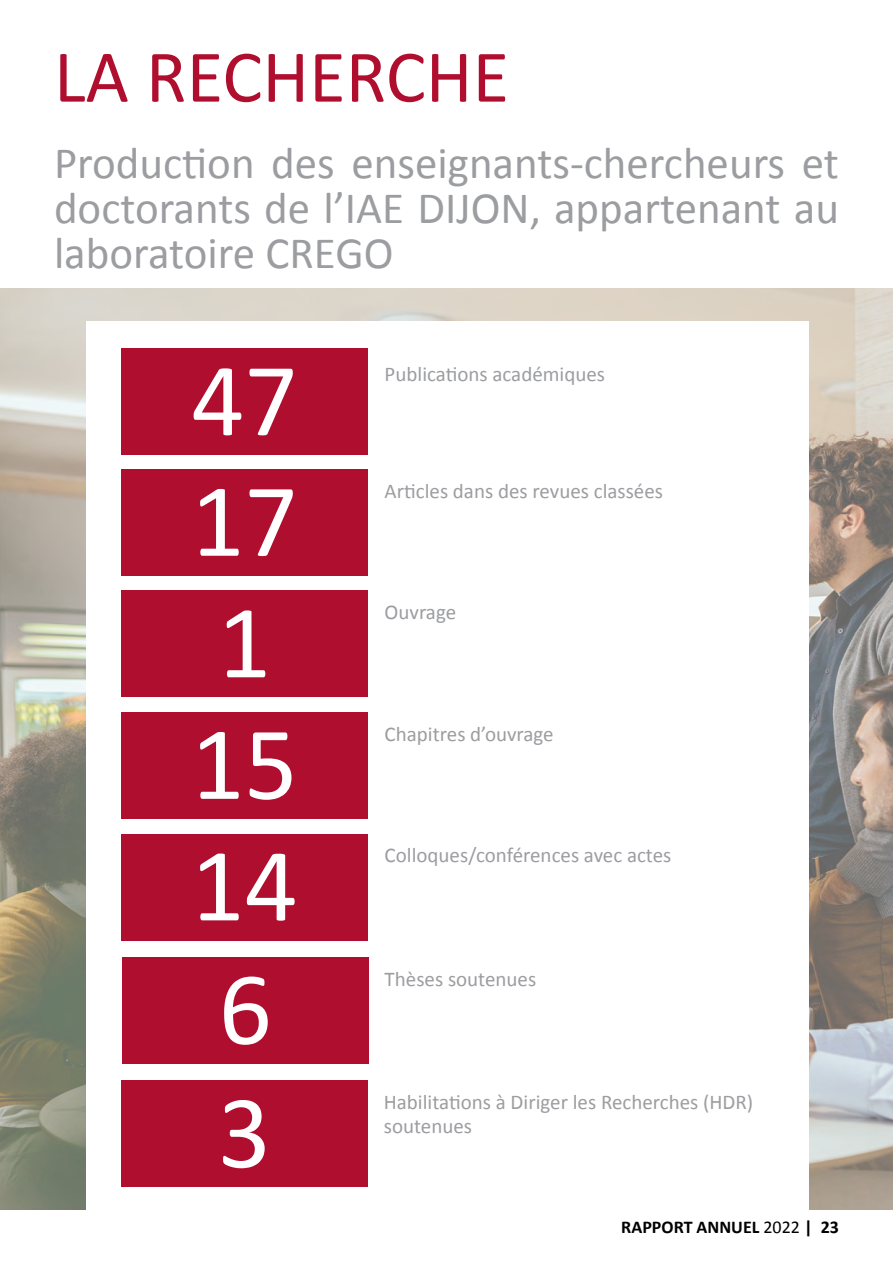
<style>
.page{position:relative;width:893px;height:1263px;background:#fff}
.page>*{position:absolute;margin:0;border:0;box-sizing:border-box;transform-origin:0 0}
.t1{font:105px/121.4px "Calibri";color:#fff}
.t2{font:75px "Calibri";color:#b00e2e}
.t3{font:45px/45px "Calibri";color:#9c9da0;text-align:justify}
.t4{font:21px/24px "Calibri";color:#9c9da0}
.t5{font:700 18px "Calibri";color:#000}
.s1{font-weight:400}
</style>
<div class="page">
<img style="left:0;top:288px;width:893px;height:922px">
<div style="left:86px;top:321px;width:723px;height:889px;background:#fff"></div>
<div style="left:121px;top:348px;width:247px;height:107px;background:#b00e2e"></div>
<div style="left:121px;top:469px;width:247px;height:107px;background:#b00e2e"></div>
<div style="left:121px;top:590px;width:247px;height:107px;background:#b00e2e"></div>
<div style="left:121px;top:712px;width:247px;height:107px;background:#b00e2e"></div>
<div style="left:121px;top:833px;width:247px;height:107px;background:#b00e2e"></div>
<div style="left:122px;top:957px;width:246px;height:107px;background:#b00e2e"></div>
<div style="left:121px;top:1080px;width:247px;height:107px;background:#b00e2e"></div>
<h2 class="t2" style="left:54px;top:29px;width:457px">LA RECHERCHE</h2>
<h3 class="t3" style="left:54px;top:140px;width:786px">Production des enseignants-chercheurs et doctorants de l’IAE DIJON, appartenant au laboratoire CREGO</h3>
<h1 class="t1" style="left:191px;top:340px;width:108px">47<br>17<br>1<br>15<br>14</h1>
<p class="t4" style="left:385px;top:362px;width:222px">Publications académiques</p>
<p class="t4" style="left:385px;top:479px;width:280px">Articles dans des revues classées</p>
<p class="t4" style="left:385px;top:600px;width:73px">Ouvrage</p>
<p class="t4" style="left:385px;top:722px;width:171px">Chapitres d’ouvrage</p>
<p class="t4" style="left:385px;top:843px;width:288px">Colloques/conférences avec actes</p>
<h1 class="t1" style="left:219px;top:949px;width:55px">6</h1>
<p class="t4" style="left:385px;top:967px;width:153px">Thèses soutenues</p>
<h1 class="t1" style="left:218px;top:1072px;width:55px">3</h1>
<p class="t4" style="left:384px;top:1090px;width:371px">Habilitations à Diriger les Recherches (HDR) soutenues</p>
<p class="t5" style="left:621px;top:1215px;width:219px">RAPPORT ANNUEL <span class="s1">2022</span> | 23</p>
</div>
